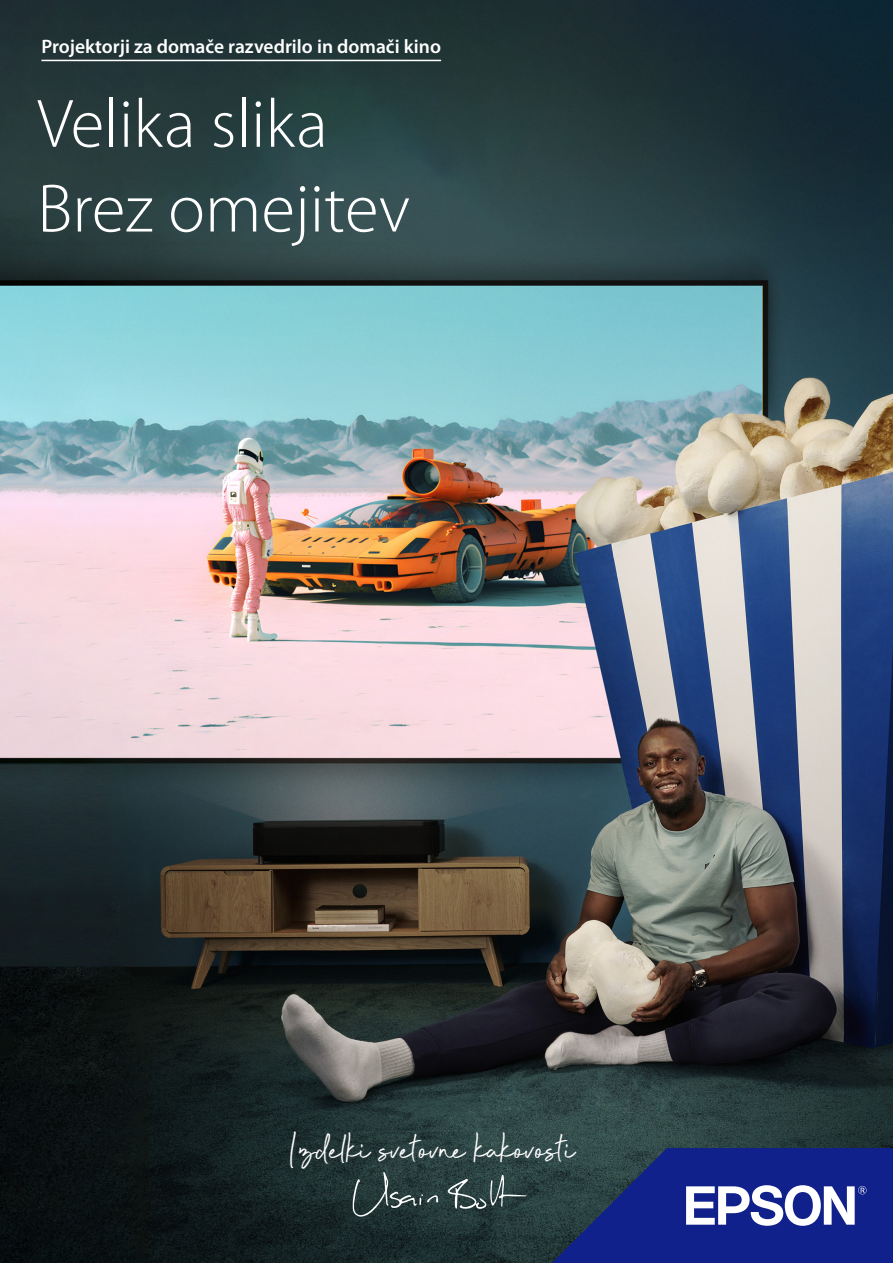
<style>
.page{position:relative;width:893px;height:1263px;background:#fff}
.page>*{position:absolute;margin:0;border:0;box-sizing:border-box;transform-origin:0 0}
.t1{font:300 69px "Myriad Pro";color:#fff}
.t2{font:italic 46.95px "Beyond Infinity";letter-spacing:-.01em;color:#fff;scale:.9 1}
.Brochure_Titles{font:600 19.5px "Myriad Pro";color:#fff}
</style>
<div class="page">
<img style="left:0;top:0;width:893px;height:1263px">
<hr style="left:41px;top:60px;width:400px;height:1px;background:#fff">
<svg style="left:448px;top:1175px;width:79px;height:34px;background:#465959"></svg>
<svg style="left:353px;top:1172px;width:85px;height:44px;background:#374a4a"></svg>
<svg style="left:552px;top:1148px;width:341px;height:115px;background:#2a3b89"></svg>
<p class="Brochure_Titles" style="left:41px;top:36px;width:401px">Projektorji za domače razvedrilo in domači kino</p>
<p class="t1" style="left:37px;top:86px;width:292px">Velika slika</p>
<p class="t1" style="left:37px;top:171px;width:374px">Brez omejitev</p>
<p class="t2" style="left:289px;top:1125px;width:331px">Izdelkisvetovnekakovosti</p>
</div>
